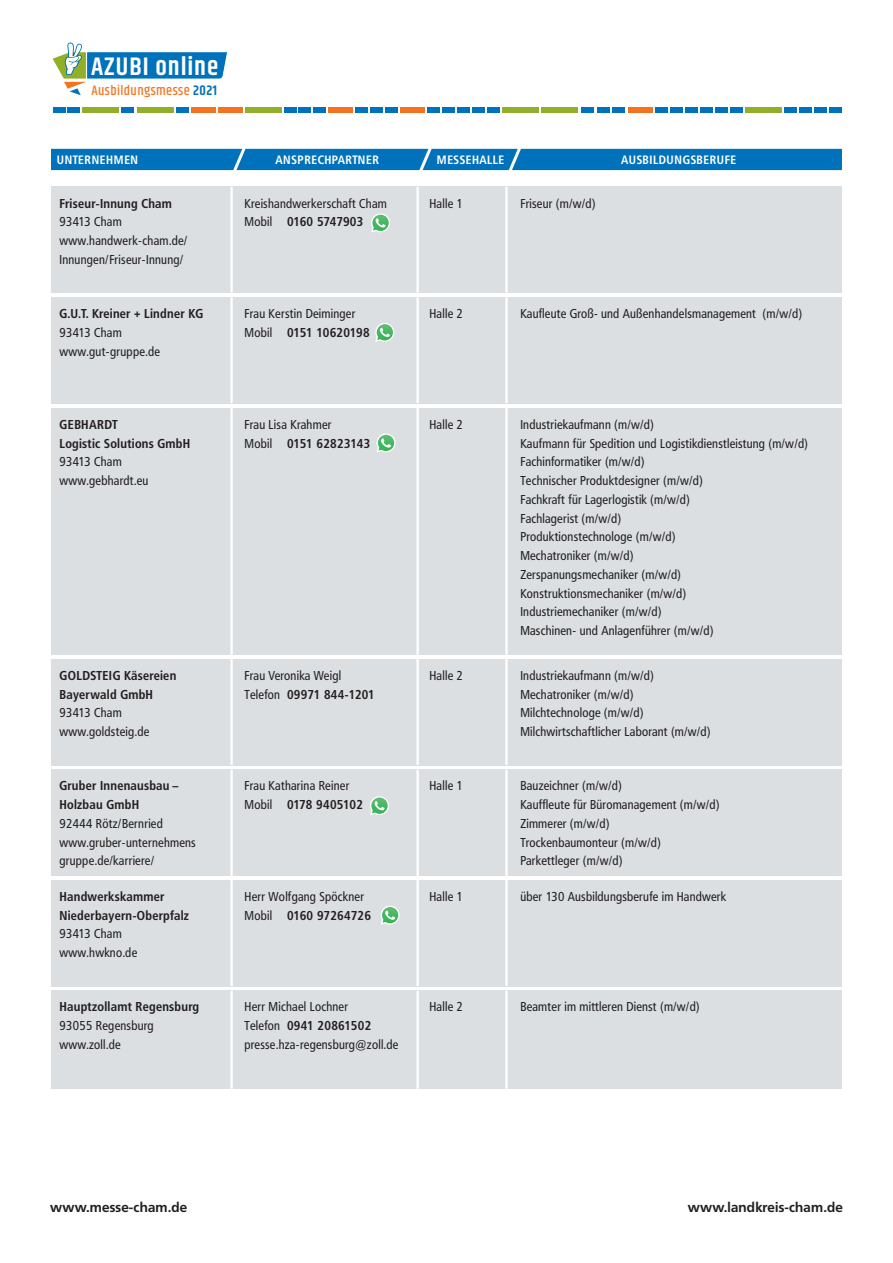
<style>
.page{position:relative;width:893px;height:1263px;background:#fff}
.page>*{position:absolute;margin:0;border:0;box-sizing:border-box;transform-origin:0 0}
.t1{font:600 25.5px "Khand";letter-spacing:.035em;color:#fff}
.t2{font:500 13.8px "Khand";letter-spacing:.03em;color:#f47321}
.t3{font:700 13.5px "Frutiger BQ";letter-spacing:.015em;color:#231f20}
.t4{font:12.75px/18.8px "Frutiger Condensed BQ";letter-spacing:.02em;color:#231f20}
.t5{font:700 12.75px/18.8px "Frutiger Condensed BQ";letter-spacing:.02em;color:#231f20}
.t6{font:700 12px "Frutiger Condensed BQ";letter-spacing:.05em;color:#fff}
.s1{font-weight:600;color:#0071bb}
.s2{font-weight:700}
</style>
<div class="page">
<svg style="left:53px;top:43px;width:175px;height:52px"></svg>
<div style="left:53px;top:107px;width:12px;height:6px;background:#0071bb"></div>
<div style="left:68px;top:107px;width:12px;height:6px;background:#0071bb"></div>
<div style="left:176px;top:107px;width:12px;height:6px;background:#0071bb"></div>
<div style="left:284px;top:107px;width:12px;height:6px;background:#0071bb"></div>
<div style="left:299px;top:107px;width:12px;height:6px;background:#0071bb"></div>
<div style="left:355px;top:107px;width:13px;height:6px;background:#0071bb"></div>
<div style="left:370px;top:107px;width:12px;height:6px;background:#0071bb"></div>
<div style="left:427px;top:107px;width:12px;height:6px;background:#0071bb"></div>
<div style="left:83px;top:107px;width:36px;height:6px;background:#92af2a"></div>
<div style="left:122px;top:107px;width:12px;height:6px;background:#0071bb"></div>
<div style="left:137px;top:107px;width:36px;height:6px;background:#92af2a"></div>
<div style="left:191px;top:107px;width:24px;height:6px;background:#f47321"></div>
<div style="left:218px;top:107px;width:24px;height:6px;background:#f47321"></div>
<div style="left:245px;top:107px;width:36px;height:6px;background:#92af2a"></div>
<div style="left:313px;top:107px;width:13px;height:6px;background:#0071bb"></div>
<div style="left:329px;top:107px;width:24px;height:6px;background:#f47321"></div>
<div style="left:385px;top:107px;width:12px;height:6px;background:#0071bb"></div>
<div style="left:400px;top:107px;width:24px;height:6px;background:#f47321"></div>
<div style="left:442px;top:107px;width:12px;height:6px;background:#0071bb"></div>
<div style="left:457px;top:107px;width:12px;height:6px;background:#0071bb"></div>
<div style="left:472px;top:107px;width:12px;height:6px;background:#0071bb"></div>
<div style="left:487px;top:107px;width:13px;height:6px;background:#0071bb"></div>
<div style="left:502px;top:107px;width:37px;height:6px;background:#92af2a"></div>
<div style="left:541px;top:107px;width:37px;height:6px;background:#92af2a"></div>
<div style="left:582px;top:107px;width:12px;height:6px;background:#0071bb"></div>
<div style="left:597px;top:107px;width:12px;height:6px;background:#0071bb"></div>
<div style="left:612px;top:107px;width:12px;height:6px;background:#0071bb"></div>
<div style="left:628px;top:107px;width:24px;height:6px;background:#f47321"></div>
<div style="left:655px;top:107px;width:12px;height:6px;background:#0071bb"></div>
<div style="left:670px;top:107px;width:12px;height:6px;background:#0071bb"></div>
<div style="left:685px;top:107px;width:12px;height:6px;background:#0071bb"></div>
<div style="left:700px;top:107px;width:12px;height:6px;background:#0071bb"></div>
<div style="left:715px;top:107px;width:12px;height:6px;background:#0071bb"></div>
<div style="left:730px;top:107px;width:12px;height:6px;background:#0071bb"></div>
<div style="left:745px;top:107px;width:37px;height:6px;background:#92af2a"></div>
<div style="left:785px;top:107px;width:12px;height:6px;background:#0071bb"></div>
<div style="left:800px;top:107px;width:12px;height:6px;background:#0071bb"></div>
<div style="left:815px;top:107px;width:12px;height:6px;background:#0071bb"></div>
<div style="left:830px;top:107px;width:12px;height:6px;background:#0071bb"></div>
<div style="left:51px;top:149px;width:791px;height:21px;background:#0071bb"></div>
<div style="left:51px;top:408px;width:791px;height:247px;background:#dbdfe2"></div>
<hr style="left:230px;top:408px;width:3px;height:247px;background:#fff">
<hr style="left:416px;top:408px;width:3px;height:247px;background:#fff">
<hr style="left:505px;top:408px;width:3px;height:247px;background:#fff">
<svg style="left:376px;top:433px;width:19px;height:19px"></svg>
<div style="left:51px;top:659px;width:791px;height:106px;background:#dbdfe2"></div>
<hr style="left:230px;top:659px;width:3px;height:106px;background:#fff">
<hr style="left:416px;top:659px;width:3px;height:106px;background:#fff">
<hr style="left:505px;top:659px;width:3px;height:106px;background:#fff">
<div style="left:51px;top:770px;width:791px;height:106px;background:#dbdfe2"></div>
<hr style="left:230px;top:770px;width:3px;height:106px;background:#fff">
<hr style="left:416px;top:770px;width:3px;height:106px;background:#fff">
<hr style="left:505px;top:770px;width:3px;height:106px;background:#fff">
<svg style="left:370px;top:796px;width:19px;height:19px"></svg>
<div style="left:51px;top:880px;width:791px;height:106px;background:#dbdfe2"></div>
<hr style="left:230px;top:880px;width:3px;height:106px;background:#fff">
<hr style="left:416px;top:880px;width:3px;height:106px;background:#fff">
<hr style="left:505px;top:880px;width:3px;height:106px;background:#fff">
<svg style="left:381px;top:906px;width:19px;height:19px"></svg>
<div style="left:51px;top:991px;width:791px;height:98px;background:#dbdfe2"></div>
<hr style="left:230px;top:991px;width:3px;height:98px;background:#fff">
<hr style="left:416px;top:991px;width:3px;height:98px;background:#fff">
<hr style="left:505px;top:991px;width:3px;height:98px;background:#fff">
<div style="left:51px;top:297px;width:791px;height:107px;background:#dbdfe2"></div>
<hr style="left:230px;top:297px;width:3px;height:106px;background:#fff">
<hr style="left:416px;top:297px;width:3px;height:106px;background:#fff">
<hr style="left:505px;top:297px;width:3px;height:106px;background:#fff">
<svg style="left:375px;top:323px;width:19px;height:19px"></svg>
<div style="left:51px;top:187px;width:791px;height:106px;background:#dbdfe2"></div>
<hr style="left:230px;top:187px;width:3px;height:106px;background:#fff">
<hr style="left:416px;top:187px;width:3px;height:106px;background:#fff">
<hr style="left:505px;top:187px;width:3px;height:106px;background:#fff">
<svg style="left:371px;top:213px;width:19px;height:19px"></svg>
<h1 class="t1" style="left:91px;top:49px;width:128px">AZUBI online</h1>
<p class="t2" style="left:91px;top:82px;width:127px">Ausbildungsmesse <span class="s1">2021</span></p>
<p class="t6" style="left:57px;top:152px;width:83px">UNTERNEHMEN</p>
<p class="t6" style="left:275px;top:152px;width:105px">ANSPRECHPARTNER</p>
<p class="t6" style="left:437px;top:152px;width:69px">MESSEHALLE</p>
<p class="t6" style="left:621px;top:152px;width:117px">AUSBILDUNGSBERUFE</p>
<p class="t5" style="left:60px;top:194px;width:114px">Friseur-Innung Cham</p>
<p class="t4" style="left:60px;top:212px;width:129px">93413 Cham www.handwerk-cham.de/<br>Innungen/Friseur-Innung/</p>
<p class="t5" style="left:60px;top:304px;width:145px">G.U.T. Kreiner + Lindner KG</p>
<p class="t4" style="left:60px;top:323px;width:102px">93413 Cham www.gut-gruppe.de</p>
<p class="t5" style="left:60px;top:415px;width:132px">GEBHARDT<br>Logistic Solutions GmbH</p>
<p class="t4" style="left:60px;top:452px;width:90px">93413 Cham www.gebhardt.eu</p>
<p class="t5" style="left:60px;top:666px;width:118px">GOLDSTEIG Käsereien<br>Bayerwald GmbH</p>
<p class="t4" style="left:60px;top:703px;width:91px">93413 Cham www.goldsteig.de</p>
<p class="t5" style="left:60px;top:776px;width:121px">Gruber Innenausbau –<br>Holzbau GmbH</p>
<p class="t4" style="left:60px;top:814px;width:138px">92444 Rötz/Bernried www.gruber-unternehmens gruppe.de/karriere/</p>
<p class="t5" style="left:60px;top:887px;width:131px">Handwerkskammer<br>Niederbayern-Oberpfalz</p>
<p class="t4" style="left:60px;top:924px;width:79px">93413 Cham www.hwkno.de</p>
<p class="t5" style="left:60px;top:997px;width:141px">Hauptzollamt Regensburg</p>
<p class="t4" style="left:60px;top:1016px;width:96px">93055 Regensburg www.zoll.de</p>
<p class="t4" style="left:244px;top:194px;width:144px">Kreishandwerkerschaft Cham<br>Mobil <span class="s2">0160 5747903</span></p>
<p class="t4" style="left:429px;top:194px;width:35px">Halle 1</p>
<p class="t4" style="left:520px;top:194px;width:77px">Friseur (m/w/d)</p>
<p class="t4" style="left:244px;top:304px;width:127px">Frau Kerstin Deiminger<br>Mobil <span class="s2">0151 10620198</span></p>
<p class="t4" style="left:429px;top:304px;width:35px">Halle 2</p>
<p class="t4" style="left:520px;top:304px;width:283px">Kaufleute Groß- und Außenhandelsmanagement (m/w/d)</p>
<p class="t4" style="left:244px;top:415px;width:127px">Frau Lisa Krahmer<br>Mobil <span class="s2">0151 62823143</span></p>
<p class="t4" style="left:429px;top:415px;width:35px">Halle 2</p>
<p class="t4" style="left:520px;top:415px;width:289px">Industriekaufmann (m/w/d)<br>Kaufmann für Spedition und Logistikdienstleistung (m/w/d)<br>Fachinformatiker (m/w/d)<br>Technischer Produktdesigner (m/w/d)<br>Fachkraft für Lagerlogistik (m/w/d)<br>Fachlagerist (m/w/d)<br>Produktionstechnologe (m/w/d)<br>Mechatroniker (m/w/d)<br>Zerspanungsmechaniker (m/w/d)<br>Konstruktionsmechaniker (m/w/d)<br>Industriemechaniker (m/w/d)<br>Maschinen- und Anlagenführer (m/w/d)</p>
<p class="t4" style="left:244px;top:666px;width:132px">Frau Veronika Weigl<br>Telefon <span class="s2">09971 844-1201</span></p>
<p class="t4" style="left:429px;top:666px;width:35px">Halle 2</p>
<p class="t4" style="left:520px;top:666px;width:192px">Industriekaufmann (m/w/d)<br>Mechatroniker (m/w/d)<br>Milchtechnologe (m/w/d)<br>Milchwirtschaftlicher Laborant (m/w/d)</p>
<p class="t4" style="left:244px;top:776px;width:120px">Frau Katharina Reiner<br>Mobil <span class="s2">0178 9405102</span></p>
<p class="t4" style="left:429px;top:776px;width:35px">Halle 1</p>
<p class="t4" style="left:520px;top:776px;width:201px">Bauzeichner (m/w/d)<br>Kauffleute für Büromanagement (m/w/d)<br>Zimmerer (m/w/d)<br>Trockenbaumonteur (m/w/d)<br>Parkettleger (m/w/d)</p>
<p class="t4" style="left:244px;top:887px;width:128px">Herr Wolfgang Spöckner<br>Mobil <span class="s2">0160 97264726</span></p>
<p class="t4" style="left:429px;top:887px;width:35px">Halle 1</p>
<p class="t4" style="left:520px;top:887px;width:207px">über 130 Ausbildungsberufe im Handwerk</p>
<p class="t4" style="left:244px;top:997px;width:155px">Herr Michael Lochner<br>Telefon <span class="s2">0941 20861502 </span>presse.hza-regensburg@zoll.de</p>
<p class="t4" style="left:429px;top:997px;width:35px">Halle 2</p>
<p class="t4" style="left:520px;top:997px;width:181px">Beamter im mittleren Dienst (m/w/d)</p>
<p class="t3" style="left:50px;top:1199px;width:138px">www.messe-cham.de</p>
<p class="t3" style="left:688px;top:1199px;width:156px">www.landkreis-cham.de</p>
</div>
